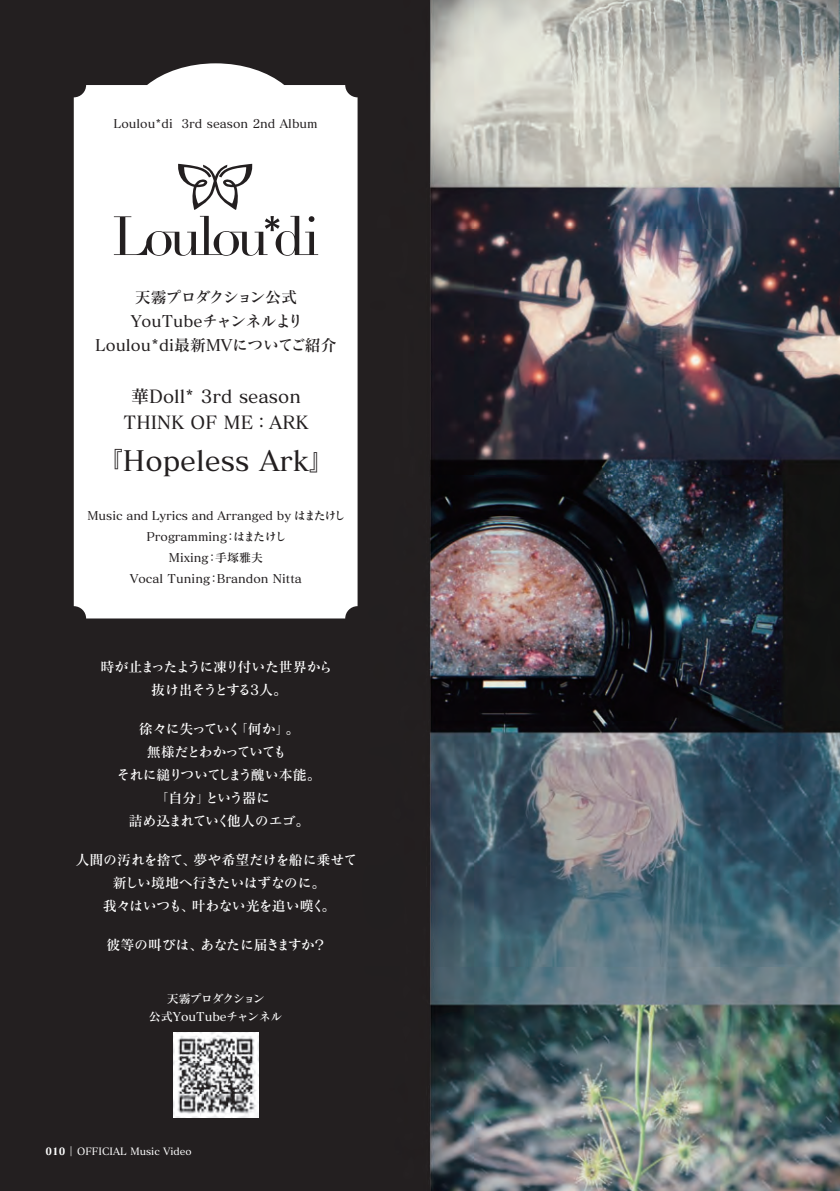
<style>
.page{position:relative;width:840px;height:1191px;background:#fff}
.page>*{position:absolute;margin:0;border:0;box-sizing:border-box;transform-origin:0 0}
.t1{font:28px "Matisse V Pro DB";color:#231f20}
.t2{font:18px/26px "Matisse V Pro DB";color:#231f20;text-align:center}
.t3{font:16px/24px "Matisse V Pro DB";color:#231f20;text-align:center}
.t4{font:14px/23px "Matisse V Pro DB";letter-spacing:-.02em;color:#fff;text-align:center}
.t5{font:14px "Matisse V Pro DB";letter-spacing:-.085em;color:#fff}
.t6{font:14px/23px "Matisse V Pro DB";letter-spacing:-.095em;color:#fff;text-align:center}
.t7{font:14px "Matisse V Pro DB";letter-spacing:-.04em;color:#fff}
.t8{font:14px "Matisse V Pro DB";letter-spacing:-.11em;color:#fff}
.t9{font:12px/21px "Matisse V Pro DB";color:#231f20;text-align:center}
.t10{font:12px/18px "Matisse V Pro DB";letter-spacing:-.03em;color:#fff;text-align:center}
.t11{font:10px "Matisse V Pro DB";color:#fff}
.s1{font-family:"Matisse V Pro L"}
.s2{font-family:"Matisse V Pro EB"}
</style>
<div class="page">
<img style="left:0;top:0;width:839px;height:1191px">
<img style="left:173px;top:1032px;width:85px;height:85px">
<svg style="left:74px;top:63px;width:283px;height:555px"></svg>
<svg style="left:176px;top:164px;width:78px;height:46px"></svg>
<svg style="left:114px;top:216px;width:204px;height:40px"></svg>
<p class="t9" style="left:114px;top:113px;width:205px">Loulou*di 3rd season 2nd Album</p>
<h3 class="t3" style="left:95px;top:284px;width:243px">天霧プロダクション公式<br>YouTubeチャンネルより<br>Loulou*di最新MVについてご紹介</h3>
<h2 class="t2" style="left:124px;top:382px;width:186px">華Doll* 3rd season<br>THINK OF ME：ARK</h2>
<h1 class="t1" style="left:95px;top:442px;width:243px">『Hopeless Ark』</h1>
<p class="t9" style="left:87px;top:505px;width:260px">Music and Lyrics and Arranged by はまたけし<br>Programming：はまたけし<br>Mixing：手塚雅夫<br>Vocal Tuning：Brandon Nitta</p>
<p class="t6" style="left:100px;top:654px;width:234px">時が止まったように凍り付いた世界から抜け出そうとする3人。</p>
<p class="t5" style="left:139px;top:719px;width:162px">徐々に失っていく<span class="s1">「</span>何か<span class="s1">」</span>。</p>
<p class="t8" style="left:147px;top:742px;width:141px">無様だとわかっていても</p>
<p class="t5" style="left:116px;top:765px;width:206px">それに縋りついてしまう醜い本能。</p>
<p class="t7" style="left:154px;top:788px;width:117px"><span class="s1">「</span>自分<span class="s1">」</span>という器に</p>
<p class="t5" style="left:129px;top:811px;width:182px">詰め込まれていく他人のエゴ。</p>
<p class="t4" style="left:75px;top:847px;width:283px">人間の汚れを捨て、夢や希望だけを船に乗せて新しい境地へ行きたいはずなのに。<br>我々はいつも、叶わない光を追い嘆く。</p>
<p class="t7" style="left:106px;top:935px;width:222px">彼等の叫びは、あなたに届きますか？</p>
<p class="t10" style="left:149px;top:989px;width:135px">天霧プロダクション<br>公式YouTubeチャンネル</p>
<p class="t11" style="left:45px;top:1144px;width:148px"><span class="s2">010</span><span class="s1">｜</span>OFFICIAL Music Video</p>
</div>
